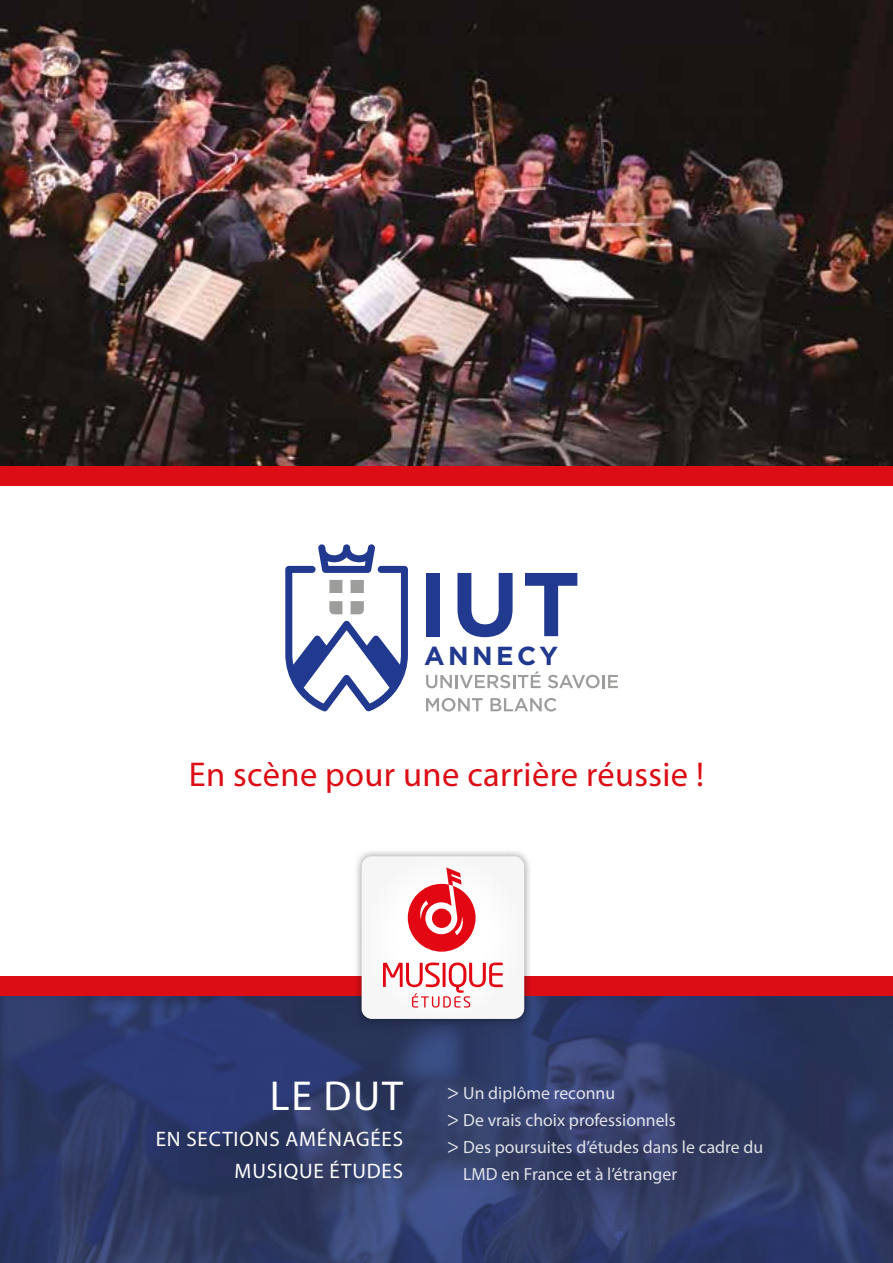
<style>
.page{position:relative;width:893px;height:1263px;background:#fff}
.page>*{position:absolute;margin:0;border:0;box-sizing:border-box;transform-origin:0 0}
.t1{font:42px "Myriad Pro";color:#fff}
.t2{font:34.5px "Myriad Pro";letter-spacing:.01em;color:#dc0d15}
.t3{font:700 26.1px "Gotham";letter-spacing:.13em;color:#213a8f}
.t4{font:21px/31.5px "Myriad Pro";letter-spacing:.04em;color:#fff;text-align:right}
.t5{font:17.7px "Myriad Pro";color:#fff}
.s1{font-size:21.3px}
</style>
<div class="page">
<img style="left:0;top:995px;width:893px;height:268px">
<img style="left:0;top:0;width:893px;height:467px">
<svg style="left:285px;top:544px;width:123px;height:167px"></svg>
<svg style="left:426px;top:671px;width:115px;height:17px"></svg>
<svg style="left:548px;top:675px;width:70px;height:13px"></svg>
<svg style="left:426px;top:698px;width:57px;height:13px"></svg>
<svg style="left:490px;top:698px;width:66px;height:13px"></svg>
<div style="left:426px;top:573px;width:14px;height:63px;background:#213a8f"></div>
<svg style="left:457px;top:573px;width:56px;height:64px"></svg>
<svg style="left:525px;top:573px;width:52px;height:63px"></svg>
<div style="left:0;top:976px;width:893px;height:19px;background:#dc0d15"></div>
<div style="left:353px;top:849px;width:179px;height:178px;background:#000;opacity:.45"></div>
<svg style="left:362px;top:856px;width:162px;height:163px"></svg>
<div style="left:0;top:467px;width:893px;height:19px;background:#dc0d15"></div>
<h3 class="t3" style="left:424px;top:638px;width:135px">ANNECY</h3>
<h2 class="t2" style="left:189px;top:753px;width:517px">En scène pour une carrière réussie !</h2>
<h1 class="t1" style="left:270px;top:1070px;width:134px">LE DUT</h1>
<p class="t4" style="left:156px;top:1123px;width:249px">EN SECTIONS AMÉNAGÉES<br>MUSIQUE ÉTUDES</p>
<p class="t5" style="left:446px;top:1082px;width:171px"><span class="s1">&gt;</span> Un diplôme reconnu</p>
<p class="t5" style="left:446px;top:1109px;width:231px"><span class="s1">&gt;</span> De vrais choix professionnels</p>
<p class="t5" style="left:446px;top:1136px;width:319px"><span class="s1">&gt;</span> Des poursuites d’études dans le cadre du</p>
<p class="t5" style="left:463px;top:1163px;width:215px">LMD en France et à l’étranger</p>
</div>
